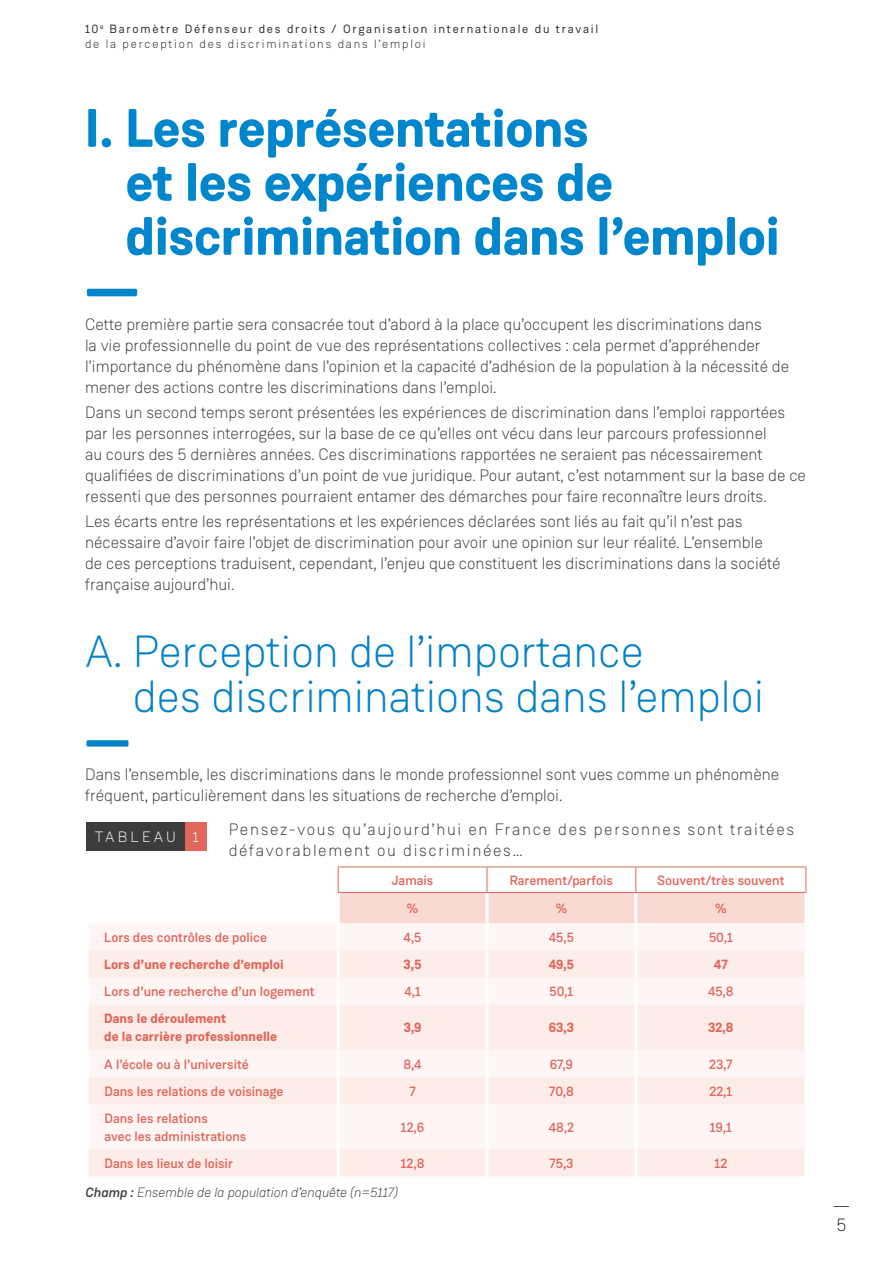
<style>
.page{position:relative;width:893px;height:1263px;background:#fff}
.page>*{position:absolute;margin:0;border:0;box-sizing:border-box;transform-origin:0 0}
.t1{font:700 54px/54px "Weissenhof Grotesk";letter-spacing:-.01em;color:#0086cc}
.t2{font:300 45px/45px "Weissenhof Grotesk";color:#0081c9}
.t3{font:700 45px "Weissenhof Grotesk";color:#0081c9}
.t4{font:300 18px/19.5px "Weissenhof Grotesk";color:#282827}
.t5{font:300 16.5px/21px "Weissenhof Grotesk";color:#3c3c3b}
.t6{font:300 16.5px/21px "Weissenhof Grotesk";letter-spacing:.1em;color:#3c3c3b}
.t7{font:300 15px "Weissenhof Grotesk";letter-spacing:.21em;color:#fff}
.t8{font:500 13.5px/18px "Weissenhof Grotesk";color:#e1665b}
.t9{font:700 13.5px/18px "Weissenhof Grotesk";color:#e1665b}
.t10{font:italic 300 13.5px "Weissenhof Grotesk";color:#3c3c3b}
.t11{font:12px/15px "Weissenhof Grotesk";letter-spacing:.15em;color:#282827}
.s1{font-weight:300}
.s2{font-weight:500}
</style>
<div class="page">
<div style="left:89px;top:923px;width:715px;height:27px;background:#fdf6f4"></div>
<svg style="left:89px;top:950px;width:715px;height:226px;fill:#fcede9"></svg>
<hr style="left:337px;top:923px;width:3px;height:27px;background:#fff">
<hr style="left:485px;top:923px;width:3px;height:27px;background:#fff">
<hr style="left:634px;top:923px;width:3px;height:27px;background:#fff">
<hr style="left:337px;top:950px;width:3px;height:27px;background:#fff">
<hr style="left:485px;top:950px;width:3px;height:27px;background:#fff">
<hr style="left:634px;top:950px;width:3px;height:27px;background:#fff">
<hr style="left:337px;top:977px;width:3px;height:28px;background:#fff">
<hr style="left:485px;top:977px;width:3px;height:28px;background:#fff">
<hr style="left:634px;top:977px;width:3px;height:28px;background:#fff">
<hr style="left:337px;top:1005px;width:3px;height:45px;background:#fff">
<hr style="left:485px;top:1005px;width:3px;height:45px;background:#fff">
<hr style="left:634px;top:1005px;width:3px;height:45px;background:#fff">
<hr style="left:337px;top:1050px;width:3px;height:27px;background:#fff">
<hr style="left:485px;top:1050px;width:3px;height:27px;background:#fff">
<hr style="left:634px;top:1050px;width:3px;height:27px;background:#fff">
<hr style="left:337px;top:1077px;width:3px;height:27px;background:#fff">
<hr style="left:485px;top:1077px;width:3px;height:27px;background:#fff">
<hr style="left:634px;top:1077px;width:3px;height:27px;background:#fff">
<hr style="left:337px;top:1104px;width:3px;height:45px;background:#fff">
<hr style="left:485px;top:1104px;width:3px;height:45px;background:#fff">
<hr style="left:634px;top:1104px;width:3px;height:45px;background:#fff">
<hr style="left:337px;top:1149px;width:3px;height:27px;background:#fff">
<hr style="left:485px;top:1149px;width:3px;height:27px;background:#fff">
<hr style="left:634px;top:1149px;width:3px;height:27px;background:#fff">
<hr style="left:338px;top:866px;width:149px;height:1px;background:#e1665b">
<hr style="left:487px;top:866px;width:149px;height:1px;background:#e1665b">
<hr style="left:636px;top:866px;width:170px;height:1px;background:#e1665b">
<svg style="left:338px;top:867px;width:468px;height:56px"></svg>
<hr style="left:338px;top:892px;width:149px;height:1px;background:#e1665b">
<hr style="left:487px;top:892px;width:149px;height:1px;background:#e1665b">
<hr style="left:636px;top:892px;width:170px;height:1px;background:#e1665b">
<div style="left:184px;top:822px;width:23px;height:29px;background:#e1665b"></div>
<div style="left:86px;top:822px;width:98px;height:29px;background:#3c3c3b"></div>
<p class="t11" style="left:85px;top:22px;width:515px">10<sup>e</sup> Baromètre Défenseur des droits / Organisation internationale du travail <span class="s1">de la perception des discriminations dans l’emploi</span></p>
<h1 class="t1" style="left:125px;top:102px;width:656px;text-indent:-40px">I. Les représentations<br>et les expériences de discrimination dans l’emploi</h1>
<h1 class="t1" style="left:85px;top:264px;width:56px">—</h1>
<p class="t5" style="left:85px;top:313px;width:678px">Cette première partie sera consacrée tout d’abord à la place qu’occupent les discriminations dans</p>
<p class="t5" style="left:85px;top:334px;width:706px">la vie professionnelle du point de vue des représentations collectives : cela permet d’appréhender l’importance du phénomène dans l’opinion et la capacité d’adhésion de la population à la nécessité de mener des actions contre les discriminations dans l’emploi.</p>
<p class="t5" style="left:85px;top:401px;width:722px">Dans un second temps seront présentées les expériences de discrimination dans l’emploi rapportées par les personnes interrogées, sur la base de ce qu’elles ont vécu dans leur parcours professionnel<br>au cours des 5 dernières années. Ces discriminations rapportées ne seraient pas nécessairement qualifiées de discriminations d’un point de vue juridique. Pour autant, c’est notamment sur la base de ce ressenti que des personnes pourraient entamer des démarches pour faire reconnaître leurs droits.</p>
<p class="t5" style="left:85px;top:511px;width:697px">Les écarts entre les représentations et les expériences déclarées sont liés au fait qu’il n’est pas nécessaire d’avoir faire l’objet de discrimination pour avoir une opinion sur leur réalité. L’ensemble de ces perceptions traduisent, cependant, l’enjeu que constituent les discriminations dans la société française aujourd’hui.</p>
<h2 class="t2" style="left:133px;top:628px;width:633px;text-indent:-48px">A. Perception de l’importance<br>des discriminations dans l’emploi</h2>
<h2 class="t3" style="left:85px;top:712px;width:46px">—</h2>
<p class="t5" style="left:85px;top:763px;width:696px">Dans l’ensemble, les discriminations dans le monde professionnel sont vues comme un phénomène fréquent, particulièrement dans les situations de recherche d’emploi.</p>
<p class="t6" style="left:229px;top:818px;width:567px">Pensez-vous qu’aujourd’hui en France des personnes sont traitées défavorablement ou discriminées…</p>
<p class="t8" style="left:392px;top:871px;width:43px">Jamais</p>
<p class="t8" style="left:510px;top:871px;width:105px">Rarement/parfois</p>
<p class="t8" style="left:657px;top:871px;width:129px">Souvent/très souvent</p>
<p class="t8" style="left:407px;top:899px;width:13px">%</p>
<p class="t8" style="left:556px;top:899px;width:13px">%</p>
<p class="t8" style="left:715px;top:899px;width:13px">%</p>
<p class="t8" style="left:104px;top:928px;width:164px">Lors des contrôles de police</p>
<p class="t8" style="left:404px;top:928px;width:19px">4,5</p>
<p class="t8" style="left:549px;top:928px;width:27px">45,5</p>
<p class="t8" style="left:709px;top:928px;width:25px">50,1</p>
<p class="t9" style="left:104px;top:956px;width:181px">Lors d’une recherche d’emploi</p>
<p class="t9" style="left:404px;top:956px;width:19px">3,5</p>
<p class="t9" style="left:549px;top:956px;width:27px">49,5</p>
<p class="t9" style="left:714px;top:956px;width:15px">47</p>
<p class="t8" style="left:104px;top:983px;width:212px">Lors d’une recherche d’un logement</p>
<p class="t8" style="left:404px;top:983px;width:18px">4,1</p>
<p class="t8" style="left:550px;top:983px;width:25px">50,1</p>
<p class="t8" style="left:708px;top:983px;width:27px">45,8</p>
<p class="t9" style="left:104px;top:1010px;width:174px">Dans le déroulement<br>de la carrière professionnelle</p>
<p class="t9" style="left:404px;top:1019px;width:19px">3,9</p>
<p class="t9" style="left:549px;top:1019px;width:27px">63,3</p>
<p class="t9" style="left:708px;top:1019px;width:27px">32,8</p>
<p class="t8" style="left:104px;top:1055px;width:146px">A l’école ou à l’université</p>
<p class="t8" style="left:403px;top:1055px;width:20px">8,4</p>
<p class="t8" style="left:550px;top:1055px;width:25px">67,9</p>
<p class="t8" style="left:709px;top:1055px;width:25px">23,7</p>
<p class="t8" style="left:104px;top:1082px;width:181px">Dans les relations de voisinage</p>
<p class="t8" style="left:409px;top:1082px;width:8px">7</p>
<p class="t8" style="left:549px;top:1082px;width:26px">70,8</p>
<p class="t8" style="left:709px;top:1082px;width:24px">22,1</p>
<p class="t8" style="left:104px;top:1109px;width:143px">Dans les relations<br>avec les administrations</p>
<p class="t8" style="left:401px;top:1118px;width:25px">12,6</p>
<p class="t8" style="left:549px;top:1118px;width:27px">48,2</p>
<p class="t8" style="left:710px;top:1118px;width:23px">19,1</p>
<p class="t8" style="left:104px;top:1154px;width:130px">Dans les lieux de loisir</p>
<p class="t8" style="left:401px;top:1154px;width:25px">12,8</p>
<p class="t8" style="left:549px;top:1154px;width:26px">75,3</p>
<p class="t8" style="left:715px;top:1154px;width:14px">12</p>
<p class="t7" style="left:95px;top:828px;width:106px">TABLEAU 1</p>
<p class="t10" style="left:86px;top:1184px;width:314px"><span class="s2">Champ :</span> Ensemble de la population d’enquête (n=5117)</p>
<p class="t4" style="left:833px;top:1195px;width:19px">—<br>5</p>
</div>
